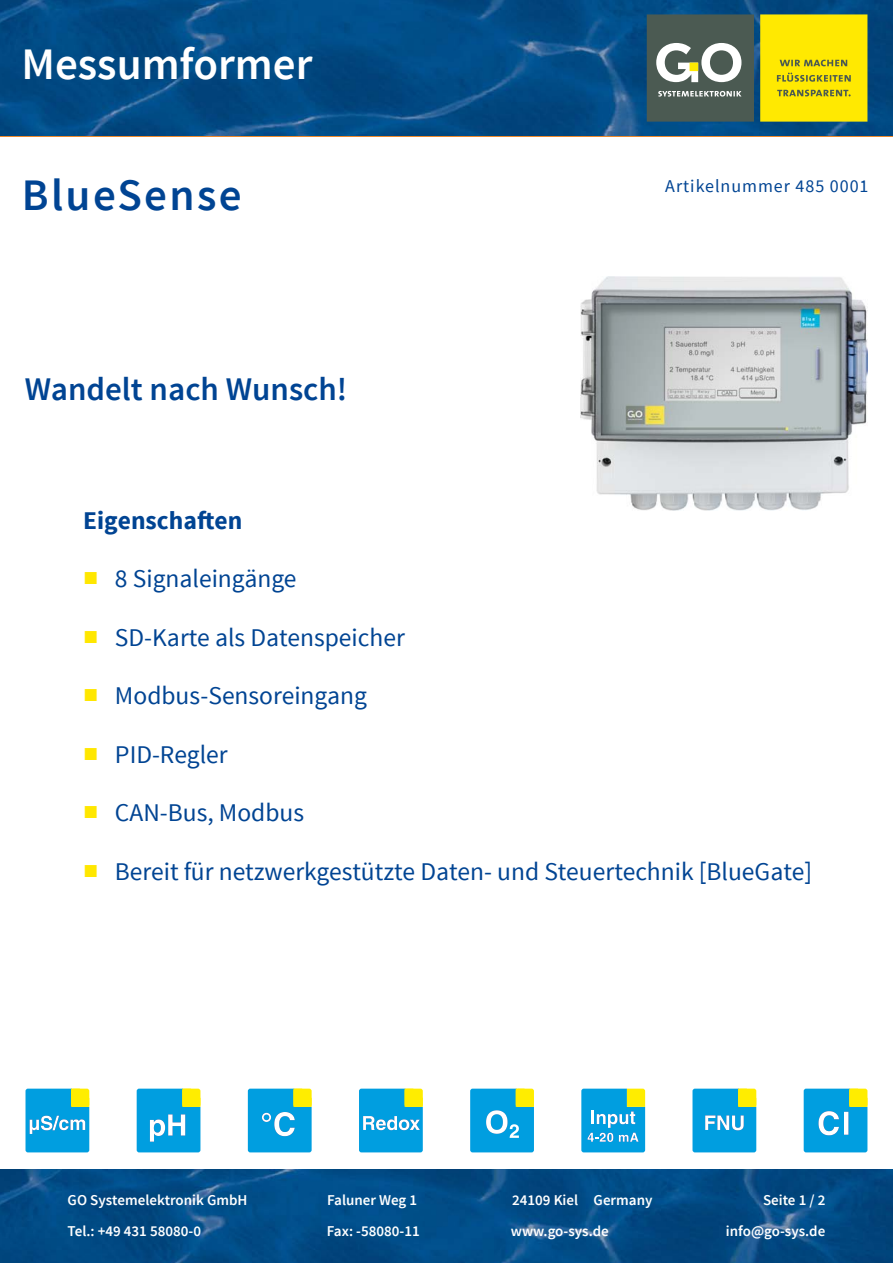
<style>
.page{position:relative;width:893px;height:1263px;background:#fff}
.page>*{position:absolute;margin:0;border:0;box-sizing:border-box;transform-origin:0 0}
.t1{font:600 45px "Source Sans Pro";color:#fff}
.t2{font:600 45px "Source Sans Pro";letter-spacing:.055em;color:#004493}
.t3{font:600 33px "Source Sans Pro";color:#004493}
.t4{font:25.5px "Source Sans Pro";color:#004493}
.t5{font:700 25.5px "Source Sans Pro";color:#004493}
.t6{font:18px "Source Sans Pro";letter-spacing:.055em;color:#004493}
.t7{font:600 15px "Source Sans Pro";color:#fff}
.s1{font-family:"Garamond";color:#ffe700}
</style>
<div class="page">
<img style="left:0;top:1169px;width:893px;height:94px">
<img style="left:0;top:0;width:893px;height:136px">
<svg style="left:26px;top:1089px;width:63px;height:63px;background:#2babcf"></svg>
<svg style="left:137px;top:1089px;width:63px;height:63px;background:#2fadd0"></svg>
<svg style="left:470px;top:1089px;width:64px;height:63px;background:#2aaccf"></svg>
<svg style="left:359px;top:1089px;width:64px;height:63px;background:#2daccf"></svg>
<svg style="left:692px;top:1089px;width:64px;height:63px;background:#29abcf"></svg>
<svg style="left:804px;top:1089px;width:63px;height:63px;background:#2aabcf"></svg>
<svg style="left:248px;top:1089px;width:64px;height:63px;background:#27aacf"></svg>
<svg style="left:581px;top:1089px;width:64px;height:63px;background:#33add0"></svg>
<img style="left:580px;top:276px;width:287px;height:234px">
<svg style="left:760px;top:14px;width:107px;height:108px;background:#f1de07"></svg>
<svg style="left:647px;top:14px;width:107px;height:108px;background:#67746c"></svg>
<p class="t1" style="left:22px;top:35px;width:292px">Messumformer</p>
<p class="t2" style="left:22px;top:167px;width:221px">BlueSense</p>
<p class="t3" style="left:25px;top:368px;width:324px">Wandelt nach Wunsch!</p>
<p class="t6" style="left:665px;top:174px;width:205px">Artikelnummer 485 0001</p>
<p class="t5" style="left:83px;top:504px;width:161px">Eigenschaften</p>
<p class="t4" style="left:83px;top:563px;width:215px"><span class="s1">■</span> 8 Signaleingänge</p>
<p class="t4" style="left:83px;top:622px;width:323px"><span class="s1">■</span> SD-Karte als Datenspeicher</p>
<p class="t4" style="left:83px;top:680px;width:285px"><span class="s1">■</span> Modbus-Sensoreingang</p>
<p class="t4" style="left:83px;top:739px;width:146px"><span class="s1">■</span> PID-Regler</p>
<p class="t4" style="left:83px;top:797px;width:222px"><span class="s1">■</span> CAN-Bus, Modbus</p>
<p class="t4" style="left:83px;top:856px;width:730px"><span class="s1">■</span> Bereit für netzwerkgestützte Daten- und Steuertechnik [BlueGate]</p>
<p class="t7" style="left:68px;top:1191px;width:181px">GO Systemelektronik GmbH</p>
<p class="t7" style="left:327px;top:1191px;width:92px">Faluner Weg 1</p>
<p class="t7" style="left:512px;top:1191px;width:142px">24109 Kiel Germany</p>
<p class="t7" style="left:763px;top:1191px;width:64px">Seite 1 / 2</p>
<p class="t7" style="left:68px;top:1221px;width:135px">Tel.: +49 431 58080-0</p>
<p class="t7" style="left:327px;top:1221px;width:94px">Fax: -58080-11</p>
<p class="t7" style="left:511px;top:1221px;width:100px">www.go-sys.de</p>
<p class="t7" style="left:726px;top:1221px;width:101px">info@go-sys.de</p>
</div>
